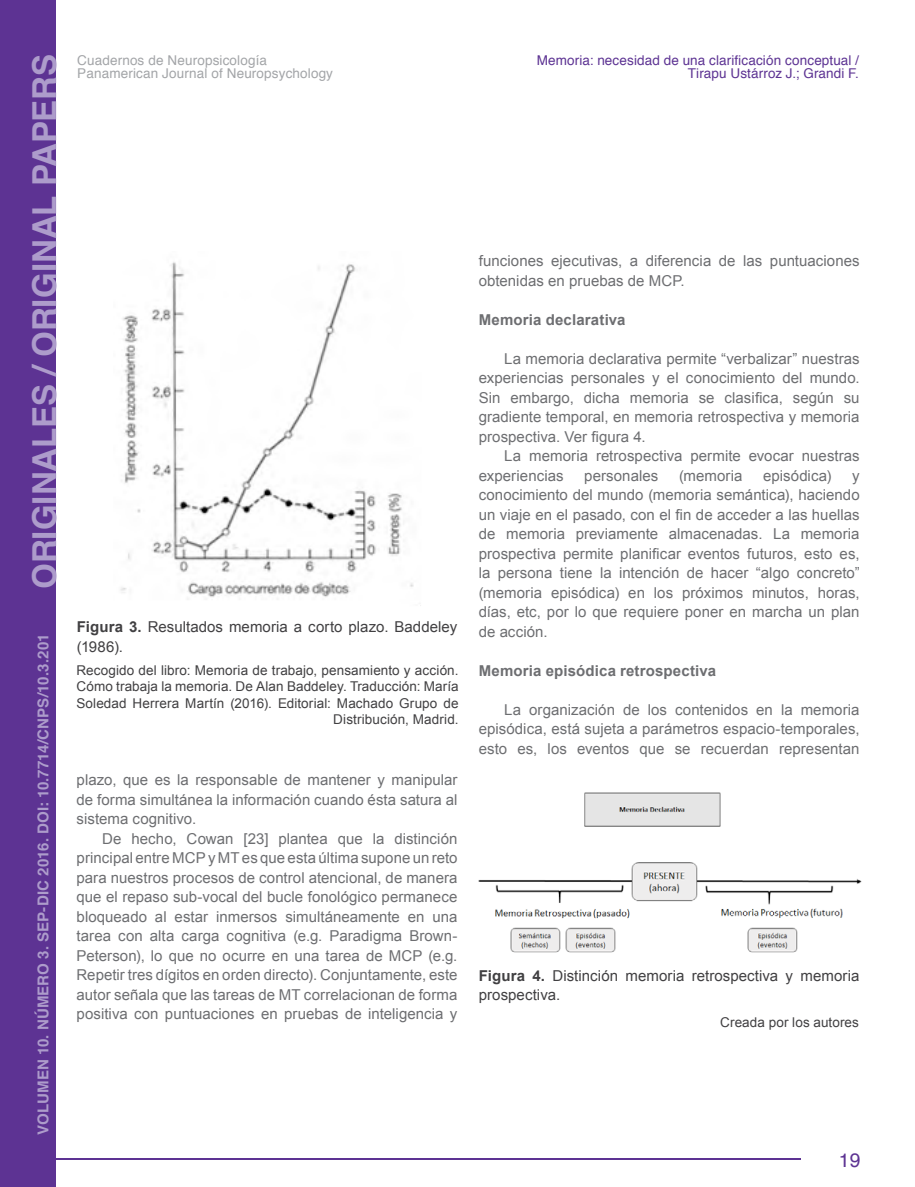
<style>
.page{position:relative;width:915px;height:1187px;background:#fff}
.page>*{position:absolute;margin:0;border:0;box-sizing:border-box;transform-origin:0 0}
.t1{font:700 33px "Helvetica";letter-spacing:-.005em;color:#ad9ccb}
.t2{font:19.5px "Helvetica";color:#5d3393}
.t3{font:15px/19.5px "Arial";letter-spacing:.005em;color:#6d6e71;text-align:justify}
.t4{font:15px/19.5px "Arial";letter-spacing:.005em;color:#414042}
.t5{font:700 15px "Helvetica";letter-spacing:.01em;color:#ad9ccb}
.t6{font:700 15px "Arial";letter-spacing:.01em;color:#6d6e71}
.t7{font:13.5px/16.5px "Arial";letter-spacing:.01em;color:#414042;text-align:right}
.t8{font:13.5px/13.5px "Helvetica";letter-spacing:.01em;color:#5d3393;text-align:right}
.t9{font:13.5px/13.5px "Helvetica";letter-spacing:.01em;color:#a3a5a8}
.s1{font-weight:700}
</style>
<div class="page">
<div style="left:0;top:0;width:55px;height:1186px;background:#5d3393"></div>
<hr style="left:0;top:1157px;width:800px;height:2px;background:#5d3393">
<img style="left:120px;top:262px;width:301px;height:344px">
<img style="left:478px;top:792px;width:384px;height:161px">
<h1 class="t1" style="left:18px;top:589px;width:536px;rotate:-90deg">ORIGINALES / ORIGINAL PAPERS</h1>
<p class="t9" style="left:77px;top:54px;width:257px">Cuadernos de Neuropsicología<br>Panamerican Journal of Neuropsychology</p>
<p class="t5" style="left:31px;top:1134px;width:503px;rotate:-90deg">VOLUMEN 10. NÚMERO 3. SEP-DIC 2016. DOI: 10.7714/CNPS/10.3.201</p>
<p class="t4" style="left:77px;top:617px;width:381px"><span class="s1">Figura 3.</span> Resultados memoria a corto plazo. Baddeley (1986).</p>
<p class="t7" style="left:76px;top:661px;width:383px">Recogido del libro: Memoria de trabajo, pensamiento y acción.<br>Cómo trabaja la memoria. De Alan Baddeley. Traducción: María Soledad Herrera Martín (2016). Editorial: Machado Grupo de Distribución, Madrid.</p>
<p class="t3" style="left:77px;top:770px;width:382px">plazo, que es la responsable de mantener y manipular de forma simultánea la información cuando ésta satura al sistema cognitivo.</p>
<p class="t3" style="left:77px;top:828px;width:382px;text-indent:26px">De hecho, Cowan [23] plantea que la distinción principal entre MCP y MT es que esta última supone un reto para nuestros procesos de control atencional, de manera que el repaso sub-vocal del bucle fonológico permanece bloqueado al estar inmersos simultáneamente en una tarea con alta carga cognitiva (e.g. Paradigma Brown-Peterson), lo que no ocurre en una tarea de MCP (e.g.<br>Repetir tres dígitos en orden directo). Conjuntamente, este autor señala que las tareas de MT correlacionan de forma positiva con puntuaciones en pruebas de inteligencia y</p>
<p class="t8" style="left:536px;top:54px;width:324px">Memoria: necesidad de una clarificación conceptual /<br>Tirapu Ustárroz J.; Grandi F.</p>
<p class="t3" style="left:478px;top:251px;width:382px">funciones ejecutivas, a diferencia de las puntuaciones obtenidas en pruebas de MCP.</p>
<p class="t6" style="left:478px;top:309px;width:148px">Memoria declarativa</p>
<p class="t3" style="left:478px;top:349px;width:382px;text-indent:26px">La memoria declarativa permite “verbalizar” nuestras experiencias personales y el conocimiento del mundo.<br>Sin embargo, dicha memoria se clasifica, según su gradiente temporal, en memoria retrospectiva y memoria prospectiva. Ver figura 4.</p>
<p class="t3" style="left:478px;top:446px;width:382px;text-indent:26px">La memoria retrospectiva permite evocar nuestras experiencias</p>
<p class="t3" style="left:584px;top:466px;width:76px">personales</p>
<p class="t3" style="left:678px;top:466px;width:65px">(memoria</p>
<p class="t3" style="left:762px;top:466px;width:70px">episódica)</p>
<p class="t3" style="left:478px;top:466px;width:382px;text-indent:373px">y conocimiento del mundo (memoria semántica), haciendo un viaje en el pasado, con el fin de acceder a las huellas de memoria previamente almacenadas. La memoria prospectiva permite planificar eventos futuros, esto es, la persona tiene la intención de hacer “algo concreto” (memoria episódica) en los próximos minutos, horas, días, etc, por lo que requiere poner en marcha un plan de acción.</p>
<p class="t6" style="left:478px;top:660px;width:239px">Memoria episódica retrospectiva</p>
<p class="t3" style="left:478px;top:700px;width:382px;text-indent:26px">La organización de los contenidos en la memoria episódica, está sujeta a parámetros espacio-temporales, esto es, los eventos que se recuerdan representan</p>
<p class="t4" style="left:478px;top:966px;width:382px"><span class="s1">Figura 4.</span> Distinción memoria retrospectiva y memoria prospectiva.</p>
<p class="t7" style="left:720px;top:1014px;width:140px">Creada por los autores</p>
<h2 class="t2" style="left:838px;top:1144px;width:23px">19</h2>
</div>
